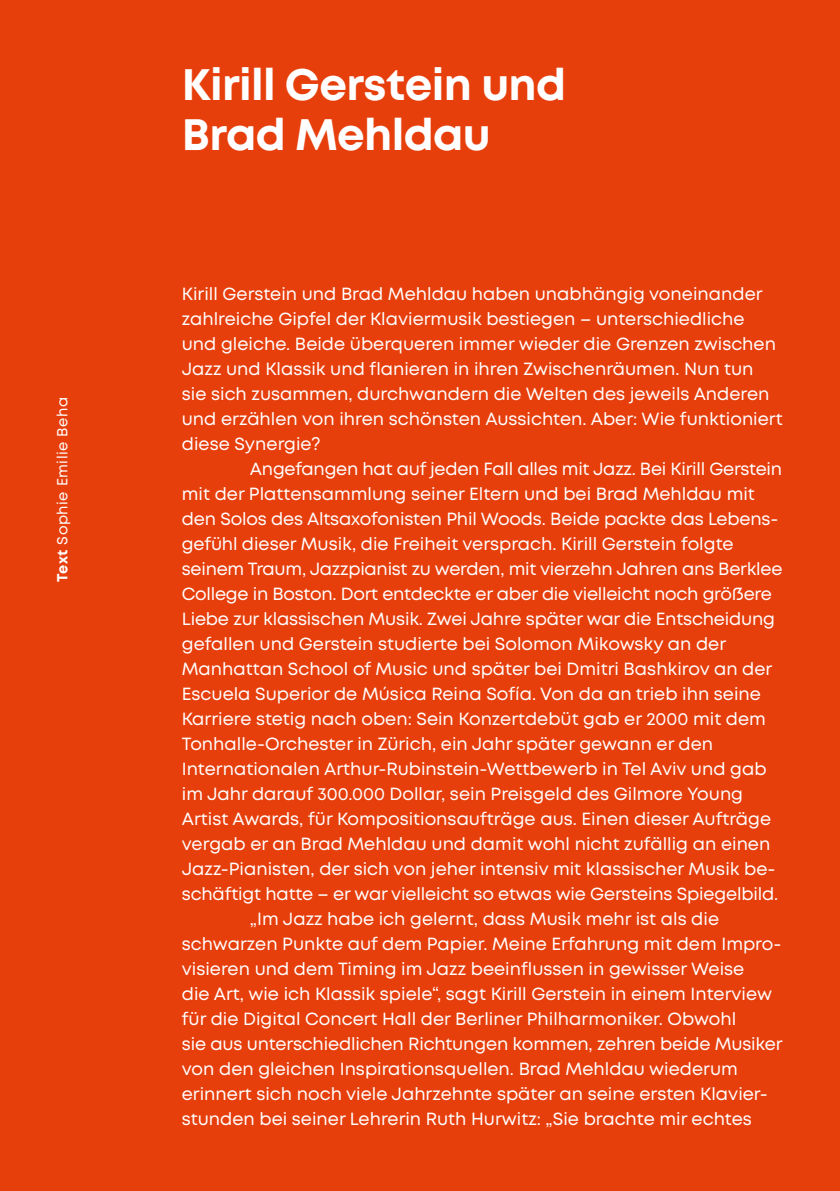
<style>
.page{position:relative;width:840px;height:1191px;background:#fff}
.page>*{position:absolute;margin:0;border:0;box-sizing:border-box;transform-origin:0 0}
.t1{font:700 44px/50px "Mont";letter-spacing:-.015em;color:#fff}
.t2{font:17.6px/25px "Mont";color:#fff}
.t3{font:14.6px "Mont";letter-spacing:.035em;color:#fff}
.s1{font-weight:700}
</style>
<div class="page">
<div style="left:0;top:0;width:839px;height:1191px;background:#e73f0c"></div>
<p class="t3" style="left:53px;top:581px;width:186px;rotate:-90deg"><span class="s1">Text</span> Sophie Emilie Beha</p>
<h1 class="t1" style="left:182px;top:60px;width:385px">Kirill Gerstein und<br>Brad Mehldau</h1>
<p class="t2" style="left:182px;top:281px;width:602px">Kirill Gerstein und Brad Mehldau haben unabhängig voneinander zahlreiche Gipfel der Klaviermusik bestiegen – unterschiedliche und gleiche. Beide überqueren immer wieder die Grenzen zwischen Jazz und Klassik und flanieren in ihren Zwischenräumen. Nun tun<br>sie sich zusammen, durchwandern die Welten des jeweils Anderen und erzählen von ihren schönsten Aussichten. Aber: Wie funktioniert diese Synergie?</p>
<p class="t2" style="left:250px;top:456px;width:533px">Angefangen hat auf jeden Fall alles mit Jazz. Bei Kirill Gerstein</p>
<p class="t2" style="left:182px;top:481px;width:574px">mit der Plattensammlung seiner Eltern und bei Brad Mehldau mit</p>
<p class="t2" style="left:182px;top:506px;width:598px">den Solos des Altsaxofonisten Phil Woods. Beide packte das Lebens-</p>
<p class="t2" style="left:182px;top:531px;width:553px">gefühl dieser Musik, die Freiheit versprach. Kirill Gerstein folgte</p>
<p class="t2" style="left:182px;top:556px;width:602px">seinem Traum, Jazzpianist zu werden, mit vierzehn Jahren ans Berklee</p>
<p class="t2" style="left:182px;top:581px;width:591px">College in Boston. Dort entdeckte er aber die vielleicht noch größere</p>
<p class="t2" style="left:182px;top:606px;width:594px">Liebe zur klassischen Musik. Zwei Jahre später war die Entscheidung</p>
<p class="t2" style="left:182px;top:631px;width:545px">gefallen und Gerstein studierte bei Solomon Mikowsky an der</p>
<p class="t2" style="left:182px;top:656px;width:591px">Manhattan School of Music und später bei Dmitri Bashkirov an der</p>
<p class="t2" style="left:182px;top:681px;width:580px">Escuela Superior de Música Reina Sofía. Von da an trieb ihn seine</p>
<p class="t2" style="left:182px;top:706px;width:585px">Karriere stetig nach oben: Sein Konzertdebüt gab er 2000 mit dem</p>
<p class="t2" style="left:182px;top:731px;width:532px">Tonhalle-Orchester in Zürich, ein Jahr später gewann er den</p>
<p class="t2" style="left:182px;top:756px;width:586px">Internationalen Arthur-Rubinstein-Wettbewerb in Tel Aviv und gab</p>
<p class="t2" style="left:182px;top:781px;width:562px">im Jahr darauf 300.000 Dollar, sein Preisgeld des Gilmore Young</p>
<p class="t2" style="left:182px;top:806px;width:590px">Artist Awards, für Kompositionsaufträge aus. Einen dieser Aufträge</p>
<p class="t2" style="left:182px;top:831px;width:589px">vergab er an Brad Mehldau und damit wohl nicht zufällig an einen</p>
<p class="t2" style="left:182px;top:856px;width:595px">Jazz-Pianisten, der sich von jeher intensiv mit klassischer Musik be-</p>
<p class="t2" style="left:182px;top:881px;width:597px">schäftigt hatte – er war vielleicht so etwas wie Gersteins Spiegelbild.</p>
<p class="t2" style="left:250px;top:906px;width:470px">„Im Jazz habe ich gelernt, dass Musik mehr ist als die</p>
<p class="t2" style="left:182px;top:931px;width:600px">schwarzen Punkte auf dem Papier. Meine Erfahrung mit dem Impro-</p>
<p class="t2" style="left:182px;top:956px;width:563px">visieren und dem Timing im Jazz beeinflussen in gewisser Weise</p>
<p class="t2" style="left:182px;top:981px;width:591px">die Art, wie ich Klassik spiele“, sagt Kirill Gerstein in einem Interview</p>
<p class="t2" style="left:182px;top:1006px;width:555px">für die Digital Concert Hall der Berliner Philharmoniker. Obwohl</p>
<p class="t2" style="left:182px;top:1031px;width:602px">sie aus unterschiedlichen Richtungen kommen, zehren beide Musiker</p>
<p class="t2" style="left:182px;top:1056px;width:557px">von den gleichen Inspirationsquellen. Brad Mehldau wiederum</p>
<p class="t2" style="left:182px;top:1081px;width:587px">erinnert sich noch viele Jahrzehnte später an seine ersten Klavier-</p>
<p class="t2" style="left:182px;top:1106px;width:571px">stunden bei seiner Lehrerin Ruth Hurwitz: „Sie brachte mir echtes</p>
</div>
